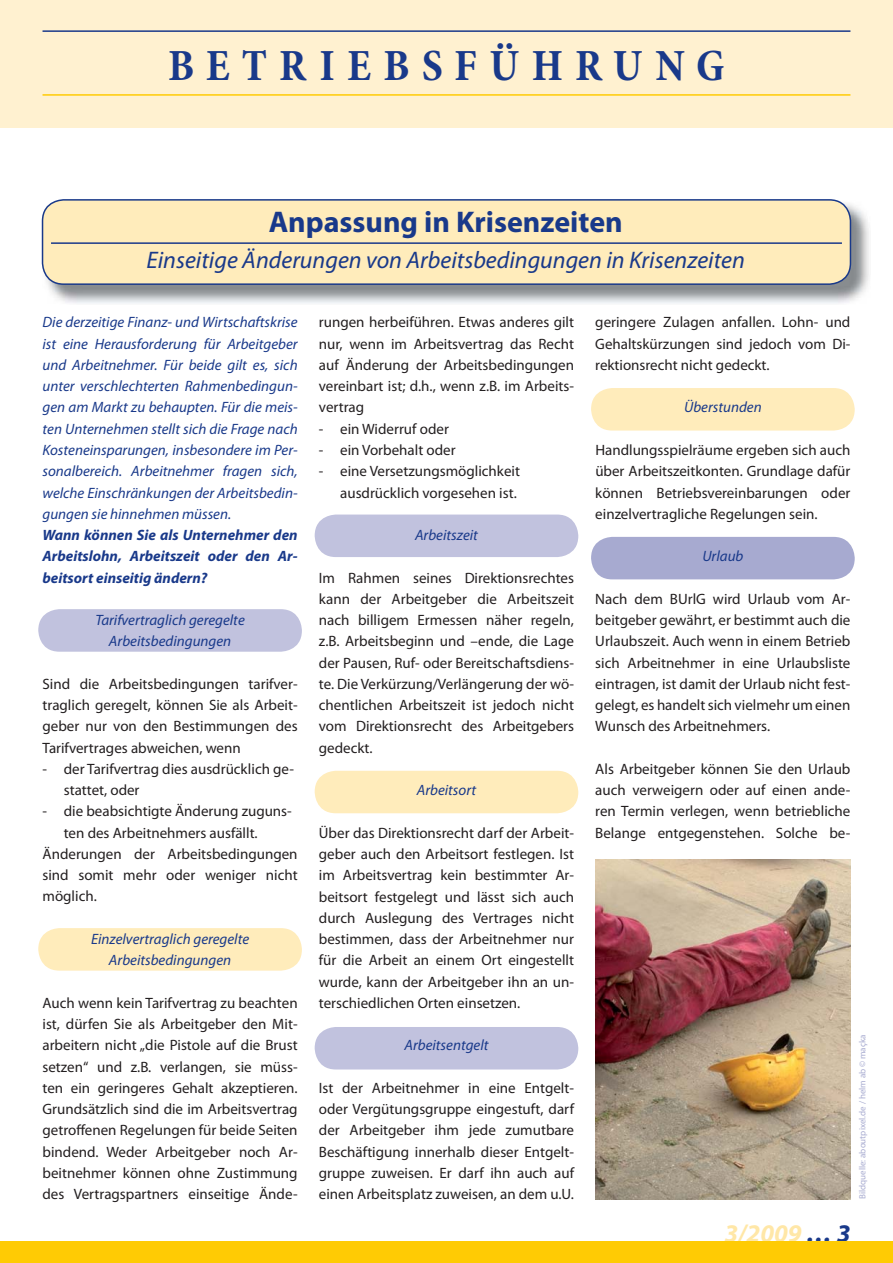
<style>
.page{position:relative;width:893px;height:1263px;background:#fff}
.page>*{position:absolute;margin:0;border:0;box-sizing:border-box;transform-origin:0 0}
.t1{font:700 condensed 45px "Minion Pro";letter-spacing:.27em;color:#19398a}
.t2{font:700 30px "Myriad Pro";color:#19398a}
.t3{font:italic 700 25.5px "Myriad Pro";color:#ffe7a7}
.t4{font:italic 24px "Myriad Pro";color:#19398a}
.t5{font:15px/21.3px "Myriad Pro";color:#231f20;text-align:justify}
.t6{font:italic 15px/21.3px "Myriad Pro";color:#19398a;text-align:center}
.t7{font:italic 700 15px/21.3px "Myriad Pro";color:#19398a;text-align:justify}
.t8{font:9px "Myriad Pro";color:#a7aad0}
.s1{color:#19398a}
</style>
<div class="page">
<div style="left:0;top:0;width:893px;height:128px;background:#fff1d0"></div>
<div style="left:0;top:1242px;width:893px;height:21px;background:#ffcb04"></div>
<div style="left:591px;top:388px;width:264px;height:43px;background:#ffecbb;border-radius:21px"></div>
<div style="left:591px;top:537px;width:264px;height:42px;background:#a7aad0;border-radius:21px"></div>
<div style="left:315px;top:1027px;width:263px;height:42px;background:#c1c2de;border-radius:21px"></div>
<div style="left:315px;top:514px;width:263px;height:43px;background:#c1c2de;border-radius:21px"></div>
<div style="left:38px;top:928px;width:264px;height:43px;background:#ffecbb;border-radius:21px"></div>
<div style="left:38px;top:609px;width:264px;height:43px;background:#c1c2de;border-radius:21px"></div>
<img style="left:595px;top:859px;width:255px;height:340px">
<div style="left:315px;top:771px;width:263px;height:42px;background:#ffecbb;border-radius:21px"></div>
<hr style="left:43px;top:30px;width:807px;height:2px;background:#19398a">
<hr style="left:43px;top:94px;width:807px;height:2px;background:#ffcb04">
<img style="left:43px;top:200px;width:826px;height:104px">
<div style="left:43px;top:200px;width:807px;height:84px;background:#ffecbb;border-radius:21px"></div>
<div style="left:42px;top:199px;width:809px;height:86px;border:2px solid #19398a;border-radius:21px"></div>
<hr style="left:51px;top:242px;width:791px;height:2px;background:#19398a">
<h1 class="t1" style="left:168px;top:38px;width:558px">BETRIEBSFÜHRUNG</h1>
<h2 class="t2" style="left:269px;top:210px;width:356px">Anpassung in Krisenzeiten</h2>
<h3 class="t4" style="left:147px;top:251px;width:600px">Einseitige Änderungen von Arbeitsbedingungen in Krisenzeiten</h3>
<p class="t6" style="left:43px;top:313px;width:257px;text-align:justify">Die derzeitige Finanz- und Wirtschaftskrise ist eine Herausforderung für Arbeitgeber und Arbeitnehmer. Für beide gilt es, sich unter verschlechterten Rahmenbedingun&shy;gen am Markt zu behaupten. Für die meis&shy;ten Unternehmen stellt sich die Frage nach Kosteneinsparungen, insbesondere im Per&shy;sonalbereich. Arbeitnehmer fragen sich, welche Einschränkungen der Arbeitsbedin&shy;gungen sie hinnehmen müssen.</p>
<p class="t7" style="left:43px;top:526px;width:257px">Wann können Sie als Unternehmer den Arbeitslohn, Arbeitszeit oder den Ar&shy;beitsort einseitig ändern?</p>
<p class="t6" style="left:95px;top:611px;width:151px">Tarifvertraglich geregelte<br>Arbeitsbedingungen</p>
<p class="t5" style="left:43px;top:675px;width:257px">Sind die Arbeitsbedingungen tarifver&shy;traglich geregelt, können Sie als Arbeit&shy;geber nur von den Bestimmungen des Tarifvertrages abweichen, wenn</p>
<p class="t5" style="left:64px;top:760px;width:232px;text-indent:-21px">- der Tarifvertrag dies ausdrücklich ge&shy;stattet, oder</p>
<p class="t5" style="left:43px;top:802px;width:251px">- die beabsichtigte Änderung zuguns-</p>
<p class="t5" style="left:64px;top:823px;width:195px">ten des Arbeitnehmers ausfällt.</p>
<p class="t5" style="left:43px;top:845px;width:257px">Änderungen der Arbeitsbedingungen</p>
<p class="t5" style="left:43px;top:866px;width:257px">sind somit mehr oder weniger nicht</p>
<p class="t5" style="left:43px;top:887px;width:56px">möglich.</p>
<p class="t6" style="left:91px;top:930px;width:160px">Einzelvertraglich geregelte<br>Arbeitsbedingungen</p>
<p class="t5" style="left:43px;top:994px;width:257px">Auch wenn kein Tarifvertrag zu beachten ist, dürfen Sie als Arbeitgeber den Mit&shy;arbeitern nicht „die Pistole auf die Brust setzen“ und z.B. verlangen, sie müss&shy;ten ein geringeres Gehalt akzeptieren.<br>Grundsätzlich sind die im Arbeitsvertrag getroffenen Regelungen für beide Seiten bindend. Weder Arbeitgeber noch Ar&shy;beitnehmer können ohne Zustimmung des Vertragspartners einseitige Ände-</p>
<p class="t5" style="left:319px;top:313px;width:257px">rungen herbeiführen. Etwas anderes gilt nur, wenn im Arbeitsvertrag das Recht auf Änderung der Arbeitsbedingungen vereinbart ist; d.h., wenn z.B. im Arbeits&shy;vertrag</p>
<p class="t5" style="left:319px;top:420px;width:131px">- ein Widerruf oder</p>
<p class="t5" style="left:319px;top:441px;width:138px">- ein Vorbehalt oder</p>
<p class="t5" style="left:319px;top:462px;width:203px;text-align:right">- eine Versetzungsmöglichkeit ausdrücklich vorgesehen ist.</p>
<p class="t6" style="left:415px;top:526px;width:64px">Arbeitszeit</p>
<p class="t5" style="left:319px;top:568px;width:257px">Im Rahmen seines Direktionsrechtes kann der Arbeitgeber die Arbeitszeit nach billigem Ermessen näher regeln, z.B. Arbeitsbeginn und –ende, die Lage der Pausen, Ruf- oder Bereitschaftsdiens&shy;te. Die Verkürzung/Verlängerung der wö&shy;chentlichen Arbeitszeit ist jedoch nicht vom Direktionsrecht des Arbeitgebers gedeckt.</p>
<p class="t6" style="left:417px;top:781px;width:61px">Arbeitsort</p>
<p class="t5" style="left:319px;top:823px;width:257px">Über das Direktionsrecht darf der Arbeit&shy;geber auch den Arbeitsort festlegen. Ist im Arbeitsvertrag kein bestimmter Ar&shy;beitsort festgelegt und lässt sich auch durch Auslegung des Vertrages nicht bestimmen, dass der Arbeitnehmer nur für die Arbeit an einem Ort eingestellt wurde, kann der Arbeitgeber ihn an un&shy;terschiedlichen Orten einsetzen.</p>
<p class="t6" style="left:404px;top:1036px;width:86px">Arbeitsentgelt</p>
<p class="t5" style="left:319px;top:1079px;width:257px">Ist der Arbeitnehmer in eine Entgelt&shy;oder Vergütungsgruppe eingestuft, darf der Arbeitgeber ihm jede zumutbare Beschäftigung innerhalb dieser Entgelt&shy;gruppe zuweisen. Er darf ihn auch auf einen Arbeitsplatz zuweisen, an dem u.U.</p>
<p class="t5" style="left:595px;top:313px;width:257px">geringere Zulagen anfallen. Lohn- und Gehaltskürzungen sind jedoch vom Di&shy;rektionsrecht nicht gedeckt.</p>
<p class="t6" style="left:684px;top:398px;width:79px">Überstunden</p>
<p class="t5" style="left:595px;top:441px;width:257px">Handlungsspielräume ergeben sich auch über Arbeitszeitkonten. Grundlage dafür können Betriebsvereinbarungen oder einzelvertragliche Regelungen sein.</p>
<p class="t6" style="left:702px;top:547px;width:43px">Urlaub</p>
<p class="t5" style="left:595px;top:590px;width:257px">Nach dem BUrlG wird Urlaub vom Ar&shy;beitgeber gewährt, er bestimmt auch die Urlaubszeit. Auch wenn in einem Betrieb sich Arbeitnehmer in eine Urlaubsliste eintragen, ist damit der Urlaub nicht fest&shy;gelegt, es handelt sich vielmehr um einen Wunsch des Arbeitnehmers.</p>
<p class="t5" style="left:595px;top:760px;width:257px">Als Arbeitgeber können Sie den Urlaub auch verweigern oder auf einen ande&shy;ren Termin verlegen, wenn betriebliche Belange entgegenstehen. Solche be-</p>
<p class="t8" style="left:859px;top:1199px;width:166px;rotate:-90deg">Bildquelle: aboutpixel.de / helm ab © maçka</p>
<h3 class="t3" style="left:724px;top:1223px;width:127px">3/2009 <span class="s1">… 3</span></h3>
</div>
